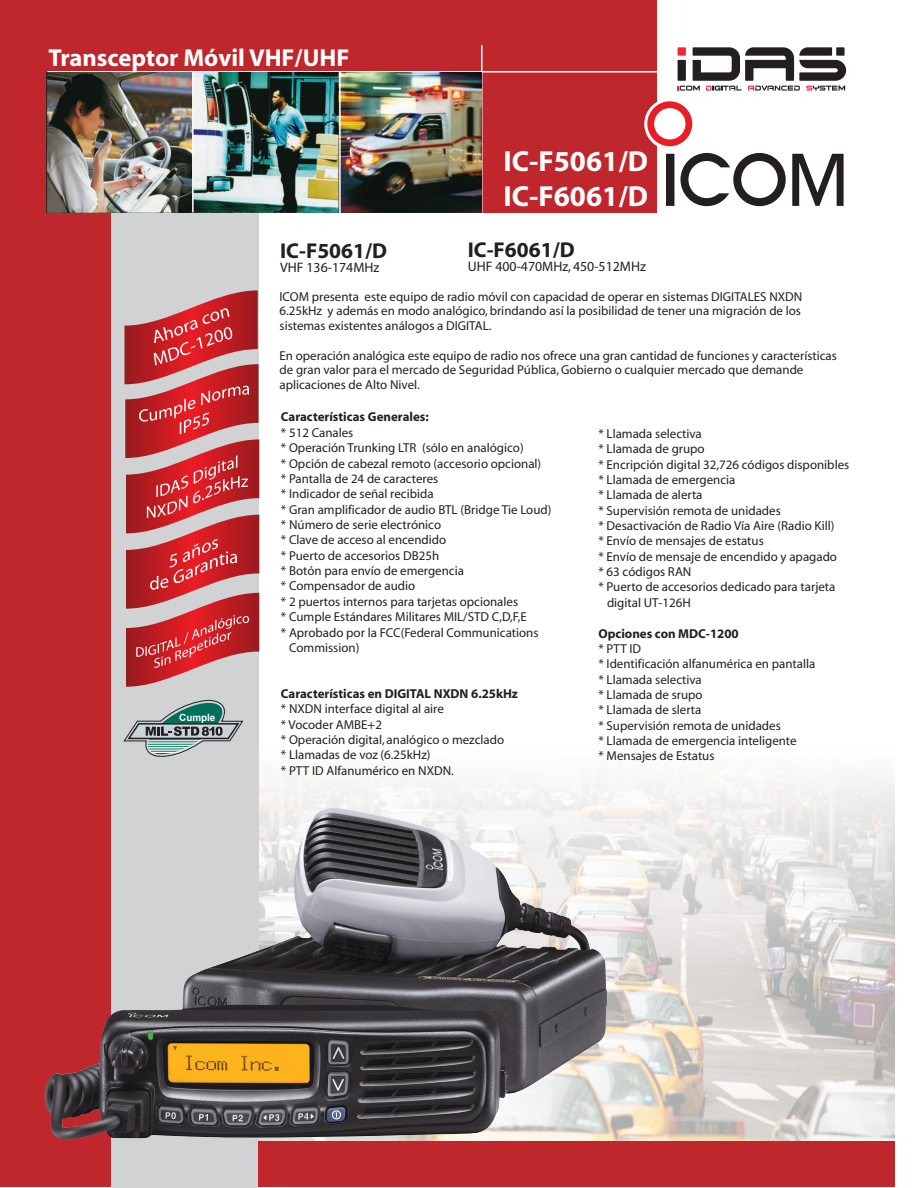
<style>
.page{position:relative;width:918px;height:1188px;background:#fff}
.page>*{position:absolute;margin:0;border:0;box-sizing:border-box;transform-origin:0 0}
.t1{font:700 29.1px/35px "Myriad";color:#fff}
.t2{font:700 24.6px "Myriad";color:#fff}
.t3{font:700 21.45px "Myriad";color:#231f20}
.t4{font:13.8px "Myriad";color:#231f20}
.t5{font:12.9px/15.3px "Myriad";color:#231f20}
.t6{font:700 12.9px "Myriad";color:#231f20}
.t7{font:700 9.9px "Arial";letter-spacing:-.005em;color:#fff}
.s1{font-weight:700}
</style>
<div class="page">
<img style="left:111px;top:776px;width:784px;height:412px">
<div style="left:0;top:178px;width:116px;height:1009px;background:#bf272d"></div>
<div style="left:112px;top:178px;width:147px;height:1010px;background:#d0d2d3"></div>
<div style="left:0;top:0;width:657px;height:213px;background:#bf272d"></div>
<div style="left:644px;top:98px;width:52px;height:52px;background:#fff;border-radius:50%"></div>
<svg style="left:666px;top:153px;width:178px;height:53px"></svg>
<svg style="left:647px;top:101px;width:45px;height:45px"></svg>
<hr style="left:47px;top:71px;width:642px;height:2px;background:#fff">
<hr style="left:481px;top:45px;width:1px;height:168px;background:#fff">
<div style="left:259px;top:1142px;width:636px;height:45px;background:#bf272d"></div>
<svg style="left:678px;top:47px;width:168px;height:44px"></svg>
<svg style="left:124px;top:290px;width:135px;height:397px"></svg>
<img style="left:47px;top:73px;width:434px;height:139px">
<hr style="left:339px;top:71px;width:2px;height:142px;background:#fff">
<hr style="left:192px;top:72px;width:2px;height:140px;background:#fff">
<img style="left:44px;top:807px;width:563px;height:334px">
<svg style="left:124px;top:700px;width:119px;height:57px"></svg>
<p class="t2" style="left:48px;top:45px;width:303px">Transceptor Móvil VHF/UHF</p>
<p class="t1" style="left:504px;top:144px;width:146px">IC-F5061/D<br>IC-F6061/D</p>
<p class="t7" style="left:179px;top:711px;width:38px">Cumple</p>
<p class="t3" style="left:468px;top:239px;width:109px">IC-F6061/D</p>
<p class="t4" style="left:468px;top:260px;width:180px">UHF 400-470MHz, 450-512MHz</p>
<p class="t5" style="left:280px;top:290px;width:524px;line-height:14.7px;text-align:justify">ICOM presenta este equipo de radio móvil con capacidad de operar en sistemas DIGITALES NXDN 6.25kHz y además en modo analógico, brindando así la posibilidad de tener una migración de los sistemas existentes análogos a DIGITAL.</p>
<p class="t5" style="left:280px;top:349px;width:559px;line-height:14.7px">En operación analógica este equipo de radio nos ofrece una gran cantidad de funciones y características de gran valor para el mercado de Seguridad Pública, Gobierno o cualquier mercado que demande aplicaciones de Alto Nivel.</p>
<p class="t6" style="left:281px;top:410px;width:149px">Características Generales:</p>
<p class="t5" style="left:281px;top:425px;width:74px">* 512 Canales</p>
<p class="t5" style="left:281px;top:441px;width:244px">* Operación Trunking LTR (sólo en analógico)</p>
<p class="t5" style="left:281px;top:456px;width:262px">* Opción de cabezal remoto (accesorio opcional)</p>
<p class="t5" style="left:281px;top:472px;width:159px">* Pantalla de 24 de caracteres</p>
<p class="t5" style="left:281px;top:487px;width:154px">* Indicador de señal recibida</p>
<p class="t5" style="left:281px;top:502px;width:272px">* Gran amplificador de audio BTL (Bridge Tie Loud)</p>
<p class="t5" style="left:281px;top:518px;width:162px">* Número de serie electrónico</p>
<p class="t5" style="left:281px;top:533px;width:167px">* Clave de acceso al encendido</p>
<p class="t5" style="left:281px;top:548px;width:160px">* Puerto de accesorios DB25h</p>
<p class="t5" style="left:281px;top:564px;width:185px">* Botón para envío de emergencia</p>
<p class="t5" style="left:281px;top:579px;width:136px">* Compensador de audio</p>
<p class="t5" style="left:281px;top:594px;width:239px">* 2 puertos internos para tarjetas opcionales</p>
<p class="t5" style="left:281px;top:610px;width:247px">* Cumple Estándares Militares MIL/STD C,D,F,E</p>
<p class="t5" style="left:281px;top:625px;width:259px">* Aprobado por la FCC(Federal Communications</p>
<p class="t5" style="left:289px;top:641px;width:72px">Commission)</p>
<p class="t5" style="left:281px;top:687px;width:239px"><span class="s1">Características en DIGITAL NXDN 6.25kHz </span>* NXDN interface digital al aire<br>* Vocoder AMBE+2<br>* Operación digital, analógico o mezclado<br>* Llamadas de voz (6.25kHz)<br>* PTT ID Alfanumérico en NXDN.</p>
<p class="t3" style="left:280px;top:240px;width:109px">IC-F5061/D</p>
<p class="t4" style="left:280px;top:260px;width:101px">VHF 136-174MHz</p>
<p class="t5" style="left:599px;top:426px;width:105px">* Llamada selectiva</p>
<p class="t5" style="left:599px;top:442px;width:108px">* Llamada de grupo</p>
<p class="t5" style="left:599px;top:457px;width:252px">* Encripción digital 32,726 códigos disponibles</p>
<p class="t5" style="left:599px;top:473px;width:139px">* Llamada de emergencia</p>
<p class="t5" style="left:599px;top:488px;width:106px">* Llamada de alerta</p>
<p class="t5" style="left:599px;top:503px;width:184px">* Supervisión remota de unidades</p>
<p class="t5" style="left:599px;top:519px;width:238px">* Desactivación de Radio Vía Aire (Radio Kill)</p>
<p class="t5" style="left:599px;top:534px;width:167px">* Envío de mensajes de estatus</p>
<p class="t5" style="left:599px;top:549px;width:240px">* Envío de mensaje de encendido y apagado</p>
<p class="t5" style="left:599px;top:565px;width:94px">* 63 códigos RAN</p>
<p class="t5" style="left:599px;top:580px;width:238px">* Puerto de accesorios dedicado para tarjeta</p>
<p class="t5" style="left:607px;top:595px;width:85px">digital UT-126H</p>
<p class="t5" style="left:599px;top:626px;width:218px"><span class="s1">Opciones con MDC-1200<br></span>* PTT ID<br>* Identificación alfanumérica en pantalla * Llamada selectiva<br>* Llamada de srupo<br>* Llamada de slerta<br>* Supervisión remota de unidades<br>* Llamada de emergencia inteligente<br>* Mensajes de Estatus</p>
</div>
